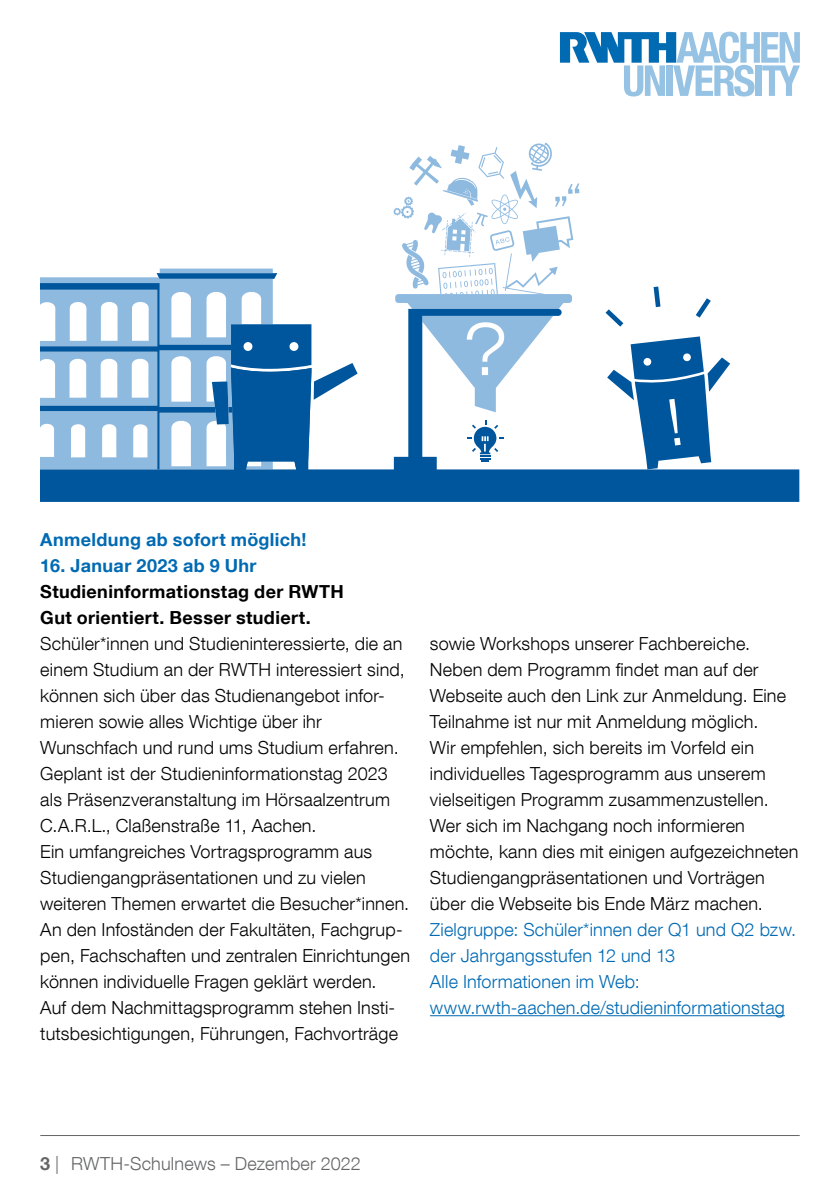
<style>
.page{position:relative;width:840px;height:1191px;background:#fff}
.page>*{position:absolute;margin:0;border:0;box-sizing:border-box;transform-origin:0 0}
.t1{font:300 18px/26px "Helvetica Neue LT Com";letter-spacing:.01em;color:#000}
.t2{font:300 18px/26px "Helvetica Neue LT Com";letter-spacing:.01em;color:#006ab3}
.t3{font:700 18px/26px "Helvetica Neue LT Com";letter-spacing:.02em;color:#000}
.t4{font:700 18px "Helvetica Neue LT Com";letter-spacing:.02em;color:#006ab3}
.t5{font:300 18px "Helvetica Neue LT Com";letter-spacing:.01em;color:#646567}
.s1{font-weight:700}
</style>
<div class="page">
<hr style="left:40px;top:1135px;width:759px;height:1px;background:#646567">
<svg style="left:653px;top:286px;width:7px;height:21px"></svg>
<svg style="left:700px;top:298px;width:10px;height:11px"></svg>
<svg style="left:407px;top:303px;width:156px;height:6px"></svg>
<div style="left:395px;top:294px;width:176px;height:9px;background:#8fbae0;border-radius:3px"></div>
<svg style="left:393px;top:142px;width:186px;height:152px"></svg>
<div style="left:160px;top:268px;width:113px;height:5px;background:#8fbae0"></div>
<svg style="left:40px;top:309px;width:758px;height:193px"></svg>
<svg style="left:40px;top:273px;width:317px;height:197px"></svg>
<hr style="left:429px;top:1015px;width:355px;height:1px;background:#006ab3">
<svg style="left:559px;top:32px;width:240px;height:64px"></svg>
<p class="t4" style="left:40px;top:528px;width:268px">Anmeldung ab sofort möglich!</p>
<p class="t4" style="left:40px;top:554px;width:218px">16. Januar 2023 ab 9 Uhr</p>
<p class="t3" style="left:40px;top:578px;width:305px">Studieninformationstag der RWTH<br>Gut orientiert. Besser studiert.</p>
<p class="t1" style="left:40px;top:630px;width:371px">Schüler*innen und Studieninteressierte, die an einem Studium an der RWTH interessiert sind, können sich über das Studienangebot infor&shy;mieren sowie alles Wichtige über ihr Wunschfach und rund ums Studium erfahren.<br>Geplant ist der Studieninformationstag 2023 als Präsenzveranstaltung im Hörsaalzentrum C.A.R.L., Claßenstraße 11, Aachen.<br>Ein umfangreiches Vortragsprogramm aus Studiengangpräsentationen und zu vielen weiteren Themen erwartet die Besucher*innen.<br>An den Infoständen der Fakultäten, Fachgrup&shy;pen, Fachschaften und zentralen Einrichtungen können individuelle Fragen geklärt werden.<br>Auf dem Nachmittagsprogramm stehen Insti&shy;tutsbesichtigungen, Führungen, Fachvorträge</p>
<p class="t1" style="left:429px;top:630px;width:370px">sowie Workshops unserer Fachbereiche.<br>Neben dem Programm findet man auf der Webseite auch den Link zur Anmeldung. Eine Teilnahme ist nur mit Anmeldung möglich.<br>Wir empfehlen, sich bereits im Vorfeld ein individuelles Tagesprogramm aus unserem vielseitigen Programm zusammenzustellen.<br>Wer sich im Nachgang noch informieren möchte, kann dies mit einigen aufgezeichneten Studiengangpräsentationen und Vorträgen über die Webseite bis Ende März machen.</p>
<p class="t2" style="left:429px;top:916px;width:367px">Zielgruppe: Schüler*innen der Q1 und Q2 bzw. der Jahrgangsstufen 12 und 13<br>Alle Informationen im Web: www.rwth-aachen.de/studieninformationstag</p>
<p class="t5" style="left:40px;top:1153px;width:322px"><span class="s1">3</span> | RWTH-Schulnews – Dezember 2022</p>
</div>
